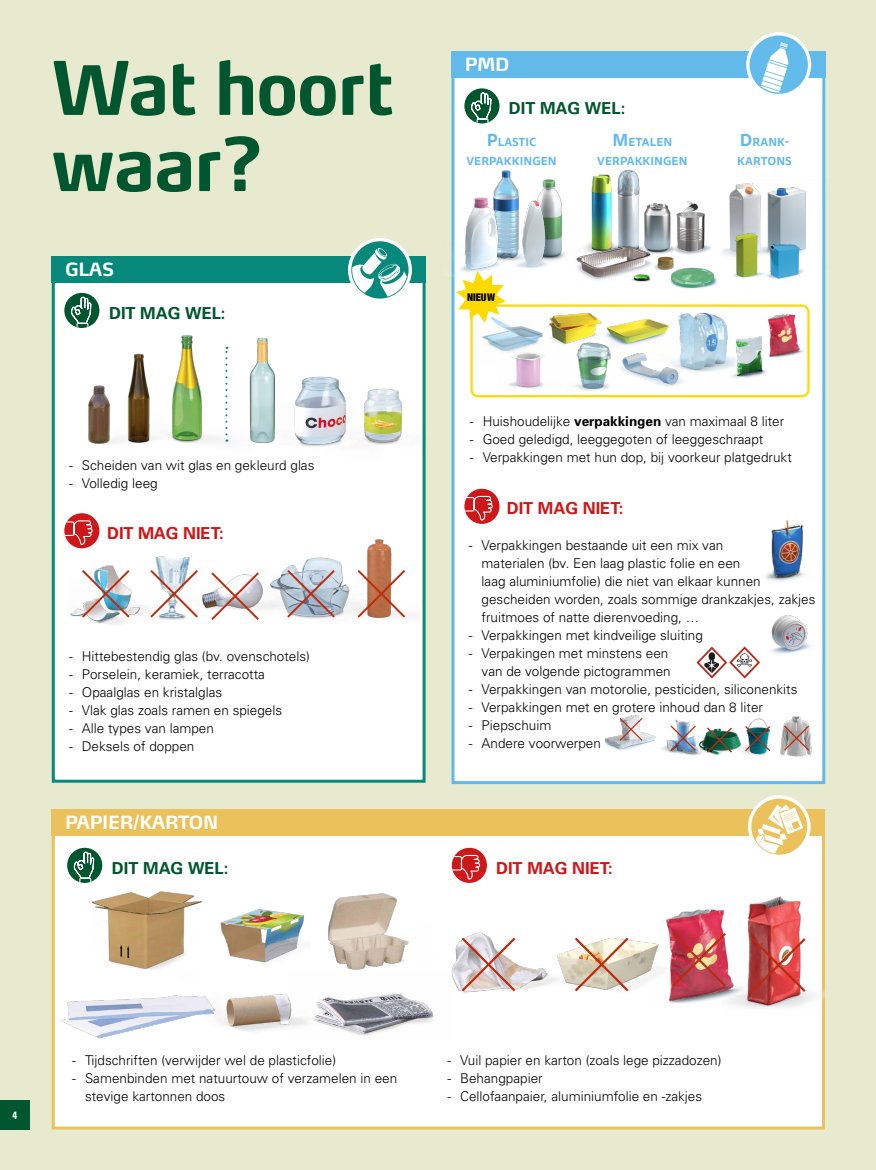
<style>
.page{position:relative;width:876px;height:1170px;background:#fff}
.page>*{position:absolute;margin:0;border:0;box-sizing:border-box;transform-origin:0 0}
.t1{font:700 73.05px/76.1px "Max Pro";letter-spacing:-.02em;color:#00562f;scale:.96 1}
.t2{font:700 18px "Max Pro";letter-spacing:-.02em;color:#fff;scale:.96 1}
.t3{font:700 16.5px "Univers";color:#cd1719}
.t4{font:700 16.5px "Univers";color:#00562f}
.t5{font:300 13.5px/18px "Univers";color:#000}
.t6{font:700 11.4px/18.6px "Tisa Sans OT";letter-spacing:.01em;color:#62baea;text-align:center}
.t7{font:900 condensed 10.65px "Helvetica Neue";color:#000}
.t8{font:700 condensed 10.5px "Univers";color:#fff}
.s1{font-size:16.95px}
.s2{font-weight:700}
</style>
<div class="page">
<div style="left:0;top:0;width:876px;height:1169px;background:#e7eace"></div>
<div style="left:451px;top:52px;width:374px;height:732px;background:#fff;border:3px solid #62baea"></div>
<div style="left:470px;top:304px;width:339px;height:93px;border:2px solid #ffda00;border-radius:6px"></div>
<div style="left:52px;top:257px;width:374px;height:525px;background:#fff;border:3px solid #06897a"></div>
<div style="left:52px;top:809px;width:773px;height:320px;background:#fff;border:3px solid #ebc15b"></div>
<div style="left:0;top:1100px;width:30px;height:29px;background:#00562f"></div>
<div style="left:52px;top:256px;width:374px;height:27px;background:#06897a"></div>
<div style="left:52px;top:808px;width:773px;height:27px;background:#ebc15b"></div>
<div style="left:451px;top:51px;width:374px;height:27px;background:#62baea"></div>
<img style="left:52px;top:542px;width:94px;height:105px">
<svg style="left:80px;top:568px;width:52px;height:51px"></svg>
<img style="left:317px;top:557px;width:14px;height:11px">
<svg style="left:317px;top:568px;width:14px;height:51px"></svg>
<img style="left:331px;top:539px;width:85px;height:79px">
<svg style="left:355px;top:568px;width:52px;height:50px"></svg>
<img style="left:150px;top:556px;width:167px;height:64px">
<svg style="left:209px;top:570px;width:52px;height:50px"></svg>
<div style="left:348px;top:238px;width:64px;height:64px;background:#fff;border-radius:50%"></div>
<svg style="left:351px;top:241px;width:58px;height:57px"></svg>
<img style="left:178px;top:335px;width:19px;height:108px">
<img style="left:133px;top:353px;width:45px;height:90px">
<img style="left:392px;top:350px;width:34px;height:137px">
<img style="left:325px;top:377px;width:67px;height:69px">
<img style="left:197px;top:338px;width:128px;height:109px">
<img style="left:51px;top:369px;width:89px;height:93px">
<div style="left:64px;top:293px;width:35px;height:35px;background:#00562f;border-radius:50%"></div>
<svg style="left:70px;top:296px;width:22px;height:32px"></svg>
<div style="left:464px;top:88px;width:35px;height:35px;background:#00562f;border-radius:50%"></div>
<svg style="left:470px;top:91px;width:22px;height:32px"></svg>
<div style="left:67px;top:847px;width:35px;height:35px;background:#00562f;border-radius:50%"></div>
<svg style="left:73px;top:850px;width:22px;height:32px"></svg>
<div style="left:64px;top:513px;width:35px;height:35px;background:#cd1719;border-radius:50%"></div>
<svg style="left:64px;top:519px;width:29px;height:26px"></svg>
<div style="left:464px;top:488px;width:35px;height:36px;background:#cd1719;border-radius:50%"></div>
<svg style="left:464px;top:495px;width:29px;height:26px"></svg>
<div style="left:452px;top:847px;width:35px;height:35px;background:#cd1719;border-radius:50%"></div>
<svg style="left:452px;top:854px;width:29px;height:26px"></svg>
<img style="left:573px;top:349px;width:34px;height:48px">
<img style="left:542px;top:179px;width:21px;height:80px">
<img style="left:542px;top:197px;width:17px;height:70px">
<img style="left:451px;top:157px;width:91px;height:112px">
<img style="left:594px;top:304px;width:81px;height:67px">
<img style="left:482px;top:304px;width:49px;height:45px">
<img style="left:497px;top:340px;width:76px;height:57px">
<img style="left:748px;top:336px;width:19px;height:42px">
<img style="left:657px;top:314px;width:91px;height:64px">
<img style="left:653px;top:203px;width:17px;height:18px">
<img style="left:670px;top:201px;width:42px;height:54px">
<img style="left:623px;top:170px;width:30px;height:59px">
<img style="left:563px;top:171px;width:60px;height:87px">
<img style="left:571px;top:229px;width:68px;height:52px">
<img style="left:623px;top:262px;width:16px;height:20px">
<img style="left:639px;top:221px;width:51px;height:61px">
<img style="left:653px;top:264px;width:60px;height:25px">
<img style="left:729px;top:190px;width:5px;height:15px">
<img style="left:734px;top:150px;width:92px;height:148px">
<img style="left:713px;top:205px;width:67px;height:93px">
<svg style="left:456px;top:288px;width:50px;height:34px"></svg>
<img style="left:531px;top:304px;width:77px;height:45px">
<img style="left:803px;top:334px;width:7px;height:26px">
<img style="left:763px;top:314px;width:40px;height:46px">
<img style="left:607px;top:353px;width:85px;height:45px">
<img style="left:748px;top:35px;width:61px;height:58px">
<div style="left:746px;top:32px;width:65px;height:65px;border:3px solid #fff;border-radius:50%"></div>
<img style="left:744px;top:206px;width:76px;height:108px">
<img style="left:451px;top:189px;width:77px;height:99px">
<img style="left:662px;top:719px;width:36px;height:36px">
<svg style="left:669px;top:724px;width:28px;height:28px"></svg>
<img style="left:698px;top:732px;width:40px;height:23px">
<svg style="left:705px;top:727px;width:28px;height:27px"></svg>
<img style="left:738px;top:718px;width:29px;height:38px">
<svg style="left:744px;top:724px;width:27px;height:28px"></svg>
<img style="left:765px;top:520px;width:39px;height:61px">
<img style="left:770px;top:615px;width:42px;height:40px">
<img style="left:605px;top:732px;width:51px;height:18px">
<svg style="left:618px;top:716px;width:26px;height:26px"></svg>
<img style="left:696px;top:646px;width:64px;height:33px">
<img style="left:780px;top:716px;width:32px;height:41px">
<svg style="left:783px;top:724px;width:27px;height:28px"></svg>
<svg style="left:748px;top:795px;width:63px;height:63px"></svg>
<svg style="left:751px;top:798px;width:56px;height:56px"></svg>
<img style="left:320px;top:993px;width:114px;height:43px">
<img style="left:221px;top:994px;width:99px;height:37px">
<img style="left:61px;top:995px;width:160px;height:44px">
<img style="left:328px;top:893px;width:81px;height:77px">
<img style="left:79px;top:882px;width:123px;height:88px">
<img style="left:220px;top:909px;width:85px;height:54px">
<img style="left:747px;top:874px;width:78px;height:144px">
<svg style="left:749px;top:935px;width:59px;height:59px"></svg>
<img style="left:631px;top:940px;width:24px;height:46px">
<svg style="left:572px;top:937px;width:59px;height:55px"></svg>
<img style="left:422px;top:932px;width:150px;height:79px">
<svg style="left:459px;top:935px;width:59px;height:58px"></svg>
<img style="left:740px;top:952px;width:25px;height:56px">
<img style="left:655px;top:909px;width:85px;height:97px">
<img style="left:670px;top:930px;width:58px;height:58px">
<h1 class="t1" style="left:51px;top:49px;width:359px">Wat hoort waar?</h1>
<h2 class="t2" style="left:65px;top:258px;width:53px">GLAS</h2>
<p class="t4" style="left:109px;top:303px;width:118px">DIT MAG WEL:</p>
<p class="t5" style="left:69px;top:456px;width:247px">- Scheiden van wit glas en gekleurd glas</p>
<p class="t5" style="left:69px;top:474px;width:90px">- Volledig leeg</p>
<p class="t3" style="left:107px;top:522px;width:118px">DIT MAG NIET:</p>
<p class="t5" style="left:69px;top:647px;width:242px">- Hittebestendig glas (bv. ovenschotels)</p>
<p class="t5" style="left:69px;top:665px;width:197px">- Porselein, keramiek, terracotta</p>
<p class="t5" style="left:69px;top:683px;width:155px">- Opaalglas en kristalglas</p>
<p class="t5" style="left:69px;top:701px;width:215px">- Vlak glas zoals ramen en spiegels</p>
<p class="t5" style="left:69px;top:719px;width:146px">- Alle types van lampen</p>
<p class="t5" style="left:69px;top:737px;width:127px">- Deksels of doppen</p>
<h2 class="t2" style="left:65px;top:810px;width:161px">PAPIER/KARTON</h2>
<p class="t4" style="left:112px;top:857px;width:118px">DIT MAG WEL:</p>
<h2 class="t2" style="left:465px;top:53px;width:48px">PMD</h2>
<p class="t4" style="left:509px;top:98px;width:118px">DIT MAG WEL:</p>
<p class="t6" style="left:466px;top:134px;width:92px"><span class="s1">P</span>LASTIC<br>VERPAKKINGEN</p>
<p class="t6" style="left:597px;top:134px;width:92px"><span class="s1">M</span>ETALEN<br>VERPAKKINGEN</p>
<p class="t6" style="left:737px;top:134px;width:56px;text-align:left"><span class="s1">D</span>RANK-<br>KARTONS</p>
<p class="t7" style="left:467px;top:288px;width:29px">NIEUW</p>
<p class="t5" style="left:470px;top:411px;width:316px">- Huishoudelijke <span class="s2">verpakkingen</span> van maximaal 8 liter</p>
<p class="t5" style="left:470px;top:429px;width:295px">- Goed geledigd, leeggegoten of leeggeschraapt</p>
<p class="t5" style="left:470px;top:447px;width:323px">- Verpakkingen met hun dop, bij voorkeur platgedrukt</p>
<p class="t3" style="left:507px;top:498px;width:118px">DIT MAG NIET:</p>
<p class="t5" style="left:482px;top:536px;width:335px;text-indent:-13px">- Verpakkingen bestaande uit een mix van<br>materialen (bv. Een laag plastic folie en een<br>laag aluminiumfolie) die niet van elkaar kunnen gescheiden worden, zoals sommige drankzakjes, zakjes fruitmoes of natte dierenvoeding, …</p>
<p class="t5" style="left:469px;top:626px;width:236px">- Verpakkingen met kindveilige sluiting</p>
<p class="t5" style="left:469px;top:644px;width:203px;text-align:right">- Verpakingen met minstens een van de volgende pictogrammen</p>
<p class="t5" style="left:469px;top:680px;width:330px">- Verpakkingen van motorolie, pesticiden, siliconenkits</p>
<p class="t5" style="left:469px;top:698px;width:296px">- Verpakkingen met en grotere inhoud dan 8 liter</p>
<p class="t5" style="left:469px;top:716px;width:84px">- Piepschuim</p>
<p class="t5" style="left:469px;top:734px;width:134px">- Andere voorwerpen</p>
<p class="t3" style="left:496px;top:858px;width:118px">DIT MAG NIET:</p>
<p class="t8" style="left:13px;top:1107px;width:6px">44</p>
<p class="t5" style="left:72px;top:1050px;width:265px">- Tijdschriften (verwijder wel de plasticfolie)</p>
<p class="t5" style="left:85px;top:1068px;width:314px;text-indent:-13px">- Samenbinden met natuurtouw of verzamelen in een stevige kartonnen doos</p>
<p class="t5" style="left:447px;top:1050px;width:276px">- Vuil papier en karton (zoals lege pizzadozen)</p>
<p class="t5" style="left:447px;top:1068px;width:97px">- Behangpapier</p>
<p class="t5" style="left:447px;top:1086px;width:256px">- Cellofaanpaier, aluminiumfolie en -zakjes</p>
</div>
